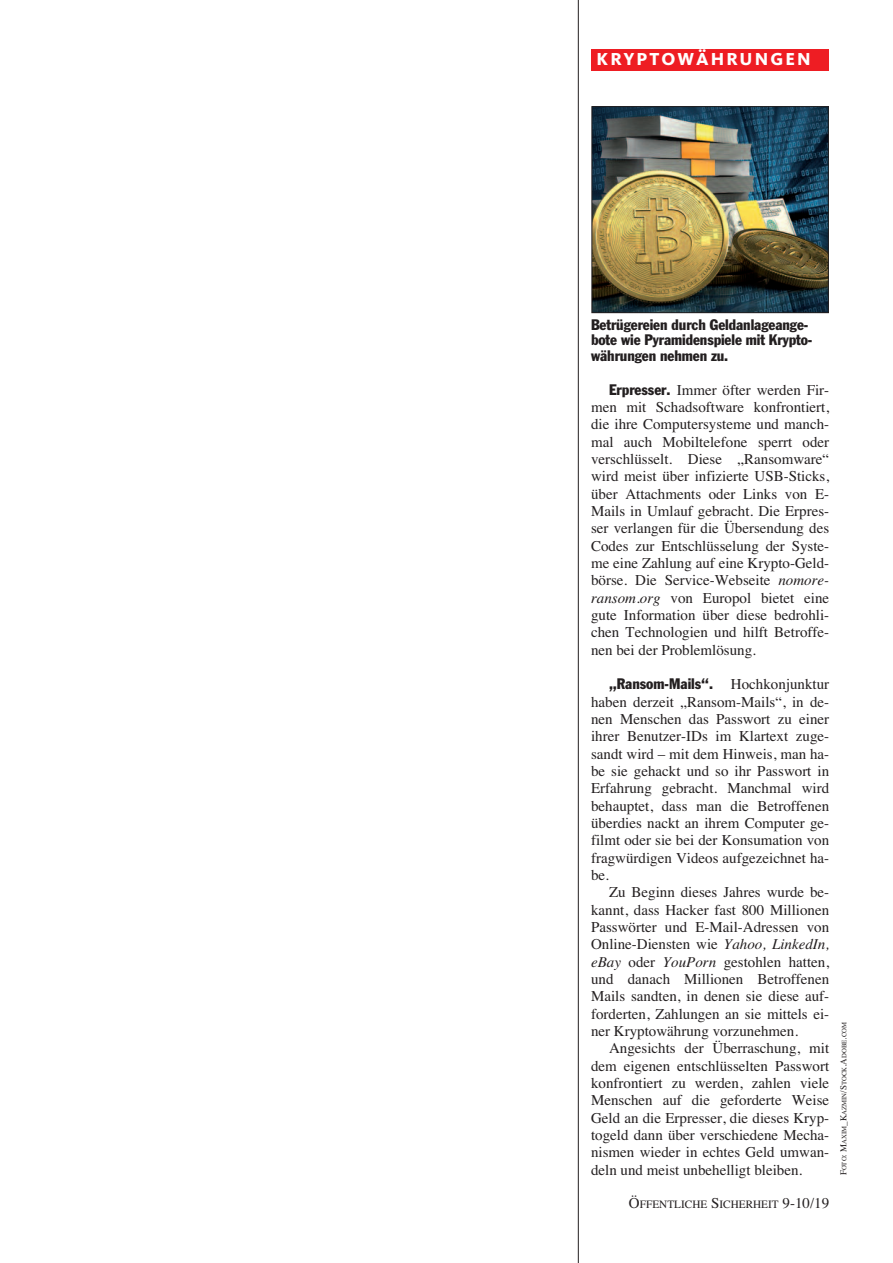
<style>
.page{position:relative;width:893px;height:1263px;background:#fff}
.page>*{position:absolute;margin:0;border:0;box-sizing:border-box;transform-origin:0 0}
.t1{font:800 18px "Kievit";letter-spacing:.12em;color:#fff}
.t2{font:15px/17.2px "Times";color:#231f20;text-align:justify}
.t3{font:condensed 15px/15.8px "Franklin Gothic";letter-spacing:-.005em;color:#231f20}
.t4{font:11.25px "Times";color:#231f20}
.t5{font:6.75px "Times";color:#231f20}
.s1{font-family:"Franklin Gothic";font-stretch:condensed}
.s2{font-style:italic}
.s3{font-family:"Times";font-stretch:normal}
.s4{font-size:15px}
.s5{font-size:9px}
</style>
<div class="page">
<div style="left:591px;top:49px;width:237px;height:21px;background:#ee1d23"></div>
<hr style="left:578px;top:0;width:1px;height:1263px;background:#231f20">
<img style="left:594px;top:108px;width:233px;height:203px">
<div style="left:592px;top:106px;width:237px;height:207px;border:1px solid #231f20"></div>
<p class="t1" style="left:596px;top:53px;width:216px">KRYPTOWÄHRUNGEN</p>
<p class="t3" style="left:591px;top:318px;width:223px">Betrügereien durch Geldanlageange&shy;bote wie Pyramidenspiele mit Krypto&shy;währungen nehmen zu.</p>
<p class="t2" style="left:591px;top:381px;width:240px;text-indent:18px"><span class="s1">Erpresser.</span> Immer öfter werden Fir&shy;men mit Schadsoftware konfrontiert, die ihre Computersysteme und manch&shy;mal auch Mobiltelefone sperrt oder verschlüsselt. Diese „Ransomware“ wird meist über infizierte USB-Sticks, über Attachments oder Links von E-Mails in Umlauf gebracht. Die Erpres&shy;ser verlangen für die Übersendung des Codes zur Entschlüsselung der Syste&shy;me eine Zahlung auf eine Krypto-Geld&shy;börse. Die Service-Webseite <span class="s2">nomore&shy;ransom.org</span> von Europol bietet eine gute Information über diese bedrohli&shy;chen Technologien und hilft Betroffe&shy;nen bei der Problemlösung.</p>
<p class="t3" style="left:609px;top:677px;width:222px">„Ransom-Mails“. <span class="s3">Hochkonjunktur</span></p>
<p class="t2" style="left:591px;top:693px;width:240px">haben derzeit „Ransom-Mails“, in de&shy;nen Menschen das Passwort zu einer ihrer Benutzer-IDs im Klartext zuge&shy;sandt wird – mit dem Hinweis, man ha&shy;be sie gehackt und so ihr Passwort in Erfahrung gebracht. Manchmal wird behauptet, dass man die Betroffenen überdies nackt an ihrem Computer ge&shy;filmt oder sie bei der Konsumation von fragwürdigen Videos aufgezeichnet ha&shy;be.</p>
<p class="t2" style="left:591px;top:883px;width:240px;text-indent:18px">Zu Beginn dieses Jahres wurde be&shy;kannt, dass Hacker fast 800 Millionen Passwörter und E-Mail-Adressen von Online-Diensten wie <span class="s2">Yahoo, LinkedIn, eBay</span> oder <span class="s2">YouPorn</span> gestohlen hatten, und danach Millionen Betroffenen Mails sandten, in denen sie diese auf&shy;forderten, Zahlungen an sie mittels ei&shy;ner Kryptowährung vorzunehmen.</p>
<p class="t2" style="left:591px;top:1039px;width:240px;text-indent:18px">Angesichts der Überraschung, mit dem eigenen entschlüsselten Passwort konfrontiert zu werden, zahlen viele Menschen auf die geforderte Weise Geld an die Erpresser, die dieses Kryp&shy;togeld dann über verschiedene Mecha&shy;nismen wieder in echtes Geld umwan&shy;deln und meist unbehelligt bleiben.</p>
<p class="t4" style="left:629px;top:1198px;width:202px"><span class="s4">Ö</span>FFENTLICHE <span class="s4">S</span>ICHERHEIT <span class="s4">9-10/19</span></p>
<p class="t5" style="left:840px;top:1175px;width:155px;rotate:-90deg"><span class="s5">F</span>OTO<span class="s5">: M</span>AXIM<span class="s5">_K</span>AZMIN<span class="s5">/S</span>TOCK<span class="s5">.A</span>DOBE<span class="s5">.</span>COM</p>
</div>
